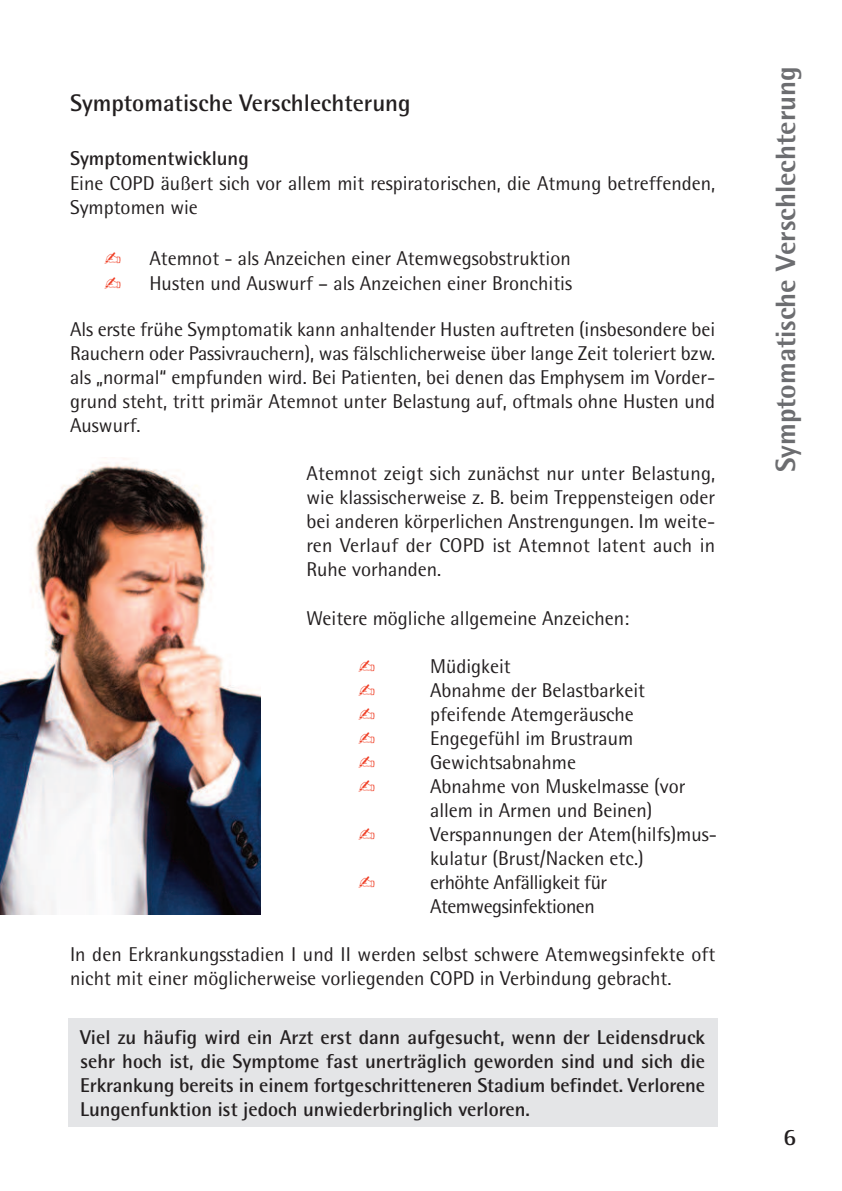
<style>
.page{position:relative;width:842px;height:1191px;background:#fff}
.page>*{position:absolute;margin:0;border:0;box-sizing:border-box;transform-origin:0 0}
.t1{font:800 28px "Rotis Semi Sans";color:#6c6d70}
.t2{font:700 24px "Rotis Semi Sans";color:#231f20}
.t3{font:700 24px "Rotis Semi Serif";color:#231f20}
.t4{font:20px/24px "Rotis Semi Sans";color:#231f20}
.t5{font:700 20px/24px "Rotis Semi Sans";color:#231f20;text-align:justify}
.t6{font:20px/24px "Rotis Semi Sans";letter-spacing:-.025em;color:#231f20}
</style>
<div class="page">
<img style="left:0;top:458px;width:260px;height:457px">
<div style="left:68px;top:1018px;width:649px;height:108px;background:#e4e5e7"></div>
<p class="t2" style="left:70px;top:94px;width:342px">Symptomatische Verschlechterung</p>
<p class="t5" style="left:70px;top:149px;width:180px">Symptomentwicklung</p>
<p class="t4" style="left:70px;top:173px;width:647px">Eine COPD äußert sich vor allem mit respiratorischen, die Atmung betreffenden,<br>Symptomen wie</p>
<p class="t4" style="left:149px;top:248px;width:423px">Atemnot - als Anzeichen einer Atemwegsobstruktion</p>
<p class="t4" style="left:149px;top:273px;width:424px">Husten und Auswurf – als Anzeichen einer Bronchitis</p>
<p class="t4" style="left:70px;top:320px;width:647px;text-align:justify">Als erste frühe Symptomatik kann anhaltender Husten auftreten (insbesondere bei Rauchern oder Passivrauchern), was fälschlicherweise über lange Zeit toleriert bzw. als „normal“ empfunden wird. Bei Patienten, bei denen das Emphysem im Vorder&shy;grund steht, tritt primär Atemnot unter Belastung auf, oftmals ohne Husten und Auswurf.</p>
<p class="t4" style="left:306px;top:464px;width:410px;text-align:justify">Atemnot zeigt sich zunächst nur unter Belastung, wie klassischerweise z. B. beim Treppensteigen oder bei anderen körperlichen Anstrengungen. Im weite&shy;ren Verlauf der COPD ist Atemnot latent auch in Ruhe vorhanden.</p>
<p class="t4" style="left:306px;top:608px;width:324px">Weitere mögliche allgemeine Anzeichen:</p>
<p class="t4" style="left:430px;top:656px;width:82px">Müdigkeit</p>
<p class="t4" style="left:430px;top:680px;width:217px">Abnahme der Belastbarkeit</p>
<p class="t4" style="left:430px;top:704px;width:205px">pfeifende Atemgeräusche</p>
<p class="t4" style="left:430px;top:728px;width:205px">Engegefühl im Brustraum</p>
<p class="t4" style="left:430px;top:752px;width:148px">Gewichtsabnahme</p>
<p class="t4" style="left:430px;top:776px;width:257px">Abnahme von Muskelmasse (vor allem in Armen und Beinen)</p>
<p class="t4" style="left:430px;top:824px;width:288px">Verspannungen der Atem(hilfs)mus&shy;kulatur (Brust/Nacken etc.)</p>
<p class="t6" style="left:430px;top:872px;width:179px">erhöhte Anfälligkeit für<br>Atemwegsinfektionen</p>
<p class="t4" style="left:70px;top:944px;width:647px">In den Erkrankungsstadien I und II werden selbst schwere Atemwegsinfekte oft nicht mit einer möglicherweise vorliegenden COPD in Verbindung gebracht.</p>
<p class="t5" style="left:80px;top:1027px;width:627px">Viel zu häufig wird ein Arzt erst dann aufgesucht, wenn der Leidensdruck sehr hoch ist, die Symptome fast unerträglich geworden sind und sich die Erkrankung bereits in einem fortgeschritteneren Stadium befindet. Verlorene Lungenfunktion ist jedoch unwiederbringlich verloren.</p>
<h1 class="t1" style="left:776px;top:472px;width:408px;rotate:-90deg">Symptomatische Verschlechterung</h1>
<p class="t3" style="left:783px;top:1129px;width:15px">6</p>
</div>
